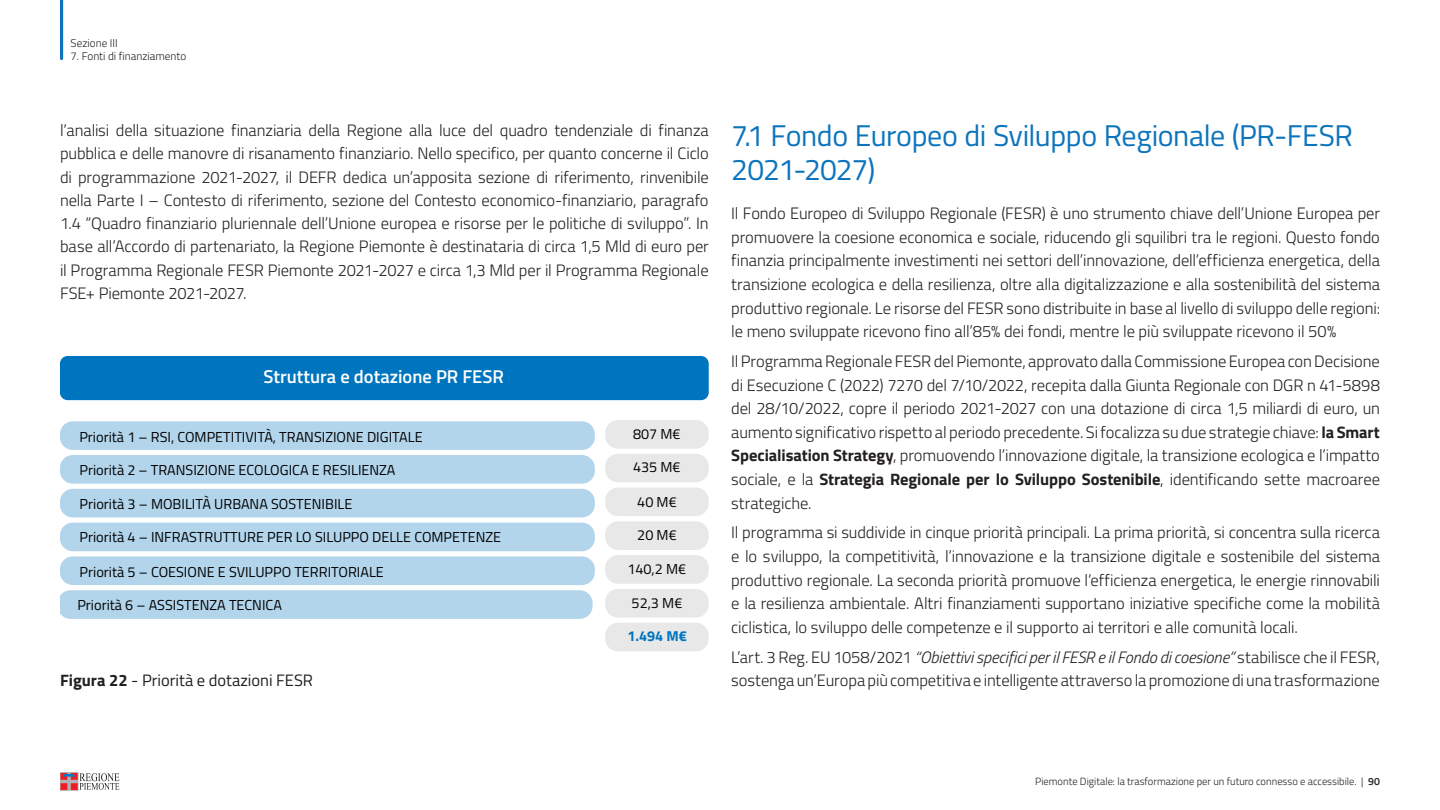
<style>
.page{position:relative;width:1440px;height:810px;background:#fff}
.page>*{position:absolute;margin:0;border:0;box-sizing:border-box;transform-origin:0 0}
.t1{font:30px/34.1px "Titillium";letter-spacing:-.015em;color:#0c74bc}
.t2{font:600 18.52px "Titillium Web";color:#fff}
.Paragrafo_-_regular{font:300 16.5px/23.6px "Titillium Web";letter-spacing:-.005em;color:#231f20;text-align:justify}
.t3{font:300 16.5px/23.2px "Titillium";letter-spacing:-.005em;color:#231f20;text-align:justify}
.t4{font:16.5px "Titillium";color:#231f20}
.t5{font:14.4px "Titillium Web";color:#000}
.t6{font:700 14.4px "Titillium Web";color:#0075bf}
.t7{font:300 11.25px "Titillium";color:#231f20}
.t8{font:300 10.5px "Titillium";color:#231f20}
.s1{font-weight:700}
.s2{font-style:italic}
.s3{font-weight:600}
</style>
<div class="page">
<div style="left:60px;top:772px;width:18px;height:18px;border:1px solid #b2b3b7"></div>
<svg style="left:61px;top:773px;width:58px;height:17px"></svg>
<svg style="left:60px;top:0;width:3px;height:60px"></svg>
<div style="left:60px;top:421px;width:535px;height:29px;background:#b3d5eb;border-radius:13px"></div>
<div style="left:60px;top:455px;width:535px;height:29px;background:#b3d5eb;border-radius:13px"></div>
<div style="left:60px;top:489px;width:535px;height:28px;background:#b3d5eb;border-radius:13px"></div>
<div style="left:60px;top:523px;width:535px;height:28px;background:#b3d5eb;border-radius:13px"></div>
<div style="left:60px;top:556px;width:535px;height:29px;background:#b3d5eb;border-radius:13px"></div>
<div style="left:605px;top:420px;width:104px;height:29px;background:#e8e8e8;border-radius:13px"></div>
<div style="left:605px;top:454px;width:104px;height:28px;background:#e8e8e8;border-radius:13px"></div>
<div style="left:605px;top:488px;width:104px;height:28px;background:#e8e8e8;border-radius:13px"></div>
<div style="left:605px;top:521px;width:104px;height:29px;background:#e8e8e8;border-radius:13px"></div>
<div style="left:605px;top:555px;width:104px;height:29px;background:#e8e8e8;border-radius:13px"></div>
<div style="left:60px;top:356px;width:649px;height:44px;background:#0075bf;border-radius:8px"></div>
<div style="left:605px;top:623px;width:104px;height:28px;background:#e8e8e8;border-radius:13px"></div>
<div style="left:605px;top:589px;width:104px;height:29px;background:#e8e8e8;border-radius:13px"></div>
<svg style="left:60px;top:590px;width:533px;height:29px;background:#b4d5eb"></svg>
<p class="t7" style="left:71px;top:34px;width:49px">Sezione III</p>
<p class="t7" style="left:71px;top:48px;width:117px">7. Fonti di finanziamento</p>
<p class="t3" style="left:60px;top:118px;width:650px">l’analisi della situazione finanziaria della Regione alla luce del quadro tendenziale di finanza pubblica e delle manovre di risanamento finanziario. Nello specifico, per quanto concerne il Ciclo di programmazione 2021-2027, il DEFR dedica un’apposita sezione di riferimento, rinvenibile nella Parte I – Contesto di riferimento, sezione del Contesto economico-finanziario, paragrafo 1.4 “Quadro finanziario pluriennale dell’Unione europea e risorse per le politiche di sviluppo”. In base all’Accordo di partenariato, la Regione Piemonte è destinataria di circa 1,5 Mld di euro per il Programma Regionale FESR Piemonte 2021-2027 e circa 1,3 Mld per il Programma Regionale FSE+ Piemonte 2021-2027.</p>
<p class="t2" style="left:264px;top:363px;width:242px">Struttura e dotazione PR FESR</p>
<p class="t5" style="left:79px;top:426px;width:345px">Priorità 1 – RSI, COMPETITIVITÀ, TRANSIZIONE DIGITALE</p>
<p class="t5" style="left:80px;top:460px;width:318px">Priorità 2 – TRANSIZIONE ECOLOGICA E RESILIENZA</p>
<p class="t5" style="left:80px;top:493px;width:274px">Priorità 3 – MOBILITÀ URBANA SOSTENIBILE</p>
<p class="t5" style="left:80px;top:527px;width:423px">Priorità 4 – INFRASTRUTTURE PER LO SILUPPO DELLE COMPETENZE</p>
<p class="t5" style="left:80px;top:561px;width:306px">Priorità 5 – COESIONE E SVILUPPO TERRITORIALE</p>
<p class="t5" style="left:633px;top:424px;width:49px">807 M€</p>
<p class="t5" style="left:633px;top:457px;width:49px">435 M€</p>
<p class="t5" style="left:637px;top:492px;width:41px">40 M€</p>
<p class="t5" style="left:637px;top:525px;width:41px">20 M€</p>
<p class="t5" style="left:627px;top:559px;width:60px">140,2 M€</p>
<p class="t5" style="left:77px;top:595px;width:206px">Priorità 6 – ASSISTENZA TECNICA</p>
<p class="t5" style="left:632px;top:592px;width:52px">52,3 M€</p>
<p class="t4" style="left:60px;top:668px;width:255px"><span class="s1">Figura 22</span> - Priorità e dotazioni FESR</p>
<p class="t6" style="left:627px;top:625px;width:61px">1.494 M€</p>
<p class="t1" style="left:731px;top:117px;width:623px">7.1 Fondo Europeo di Sviluppo Regionale (PR-FESR<br>2021-2027)</p>
<p class="Paragrafo_-_regular" style="left:731px;top:201px;width:650px">Il Fondo Europeo di Sviluppo Regionale (FESR) è uno strumento chiave dell’Unione Europea per promuovere la coesione economica e sociale, riducendo gli squilibri tra le regioni. Questo fondo finanzia principalmente investimenti nei settori dell’innovazione, dell’efficienza energetica, della transizione ecologica e della resilienza, oltre alla digitalizzazione e alla sostenibilità del sistema produttivo regionale. Le risorse del FESR sono distribuite in base al livello di sviluppo delle regioni: le meno sviluppate ricevono fino all’85% dei fondi, mentre le più sviluppate ricevono il 50%</p>
<p class="Paragrafo_-_regular" style="left:731px;top:349px;width:650px">Il Programma Regionale FESR del Piemonte, approvato dalla Commissione Europea con Decisione di Esecuzione C (2022) 7270 del 7/10/2022, recepita dalla Giunta Regionale con DGR n 41-5898 del 28/10/2022, copre il periodo 2021-2027 con una dotazione di circa 1,5 miliardi di euro, un aumento significativo rispetto al periodo precedente. Si focalizza su due strategie chiave: <span class="s1">la Smart Specialisation Strategy</span>, promuovendo l’innovazione digitale, la transizione ecologica e l’impatto sociale, e la <span class="s1">Strategia Regionale per lo Sviluppo Sostenibile</span>, identificando sette macroaree strategiche.</p>
<p class="Paragrafo_-_regular" style="left:731px;top:520px;width:650px">Il programma si suddivide in cinque priorità principali. La prima priorità, si concentra sulla ricerca e lo sviluppo, la competitività, l’innovazione e la transizione digitale e sostenibile del sistema produttivo regionale. La seconda priorità promuove l’efficienza energetica, le energie rinnovabili e la resilienza ambientale. Altri finanziamenti supportano iniziative specifiche come la mobilità ciclistica, lo sviluppo delle competenze e il supporto ai territori e alle comunità locali.</p>
<p class="Paragrafo_-_regular" style="left:731px;top:644px;width:650px">L’art. 3 Reg. EU 1058/2021 <span class="s2">“Obiettivi specifici per il FESR e il Fondo di coesione”</span> stabilisce che il FESR, sostenga un’Europa più competitiva e intelligente attraverso la promozione di una trasformazione</p>
<p class="t8" style="left:1035px;top:774px;width:346px">Piemonte Digitale: la trasformazione per un futuro connesso e accessibile. | <span class="s3">90</span></p>
</div>
